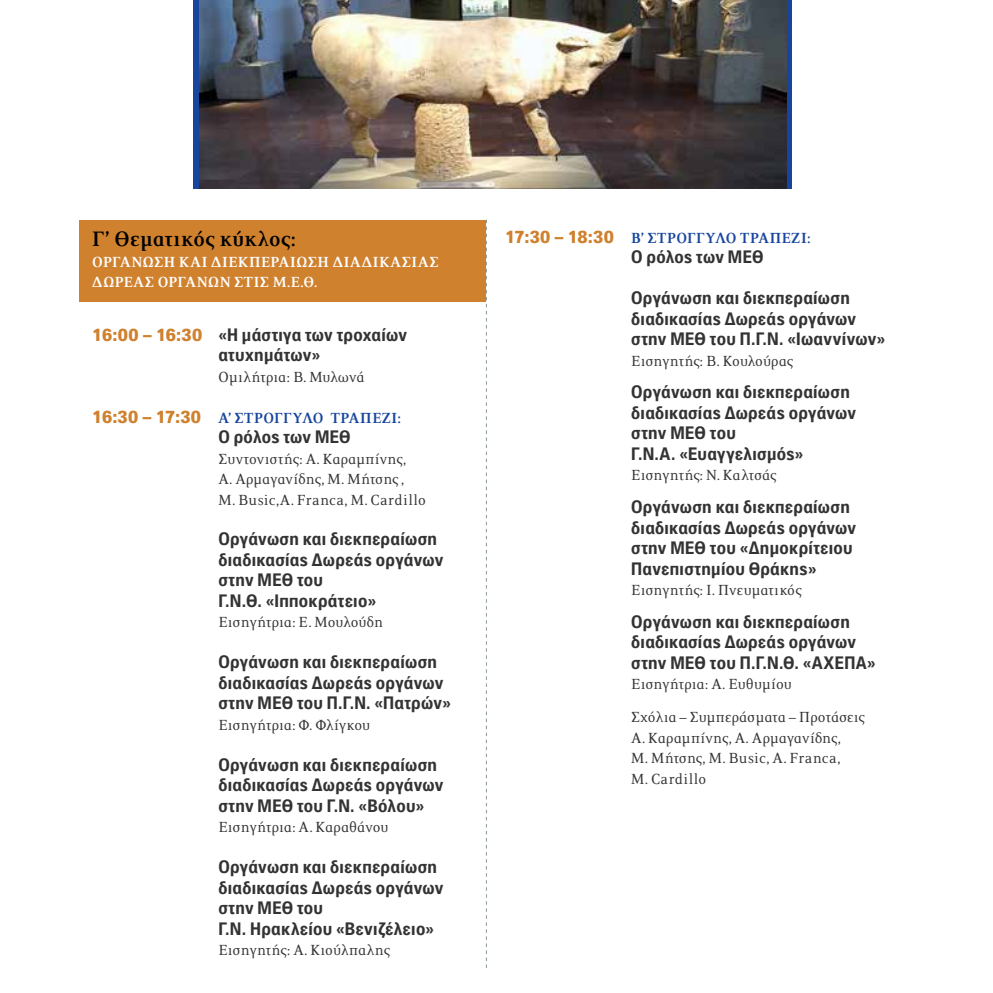
<style>
.page{position:relative;width:993px;height:993px;background:#fff}
.page>*{position:absolute;margin:0;border:0;box-sizing:border-box;transform-origin:0 0}
.t1{font:700 23.45px "PF Press";letter-spacing:.015em;color:#000}
.t2{font:700 17.5px/20.5px "PF Paperback";letter-spacing:.02em;color:#333}
.t3{font:16.45px/20.5px "PF Press";letter-spacing:.015em;color:#333}
.t4{font:700 16.45px "PF Press";letter-spacing:.035em;color:#17459e}
.t5{font:700 16.45px "PF Press";letter-spacing:.025em;color:#fff}
.s1{font-weight:900;color:#cf812e}
.s2{font-family:"PF Paperback";font-weight:900;font-size:17.5px;color:#cf812e}
</style>
<div class="page">
<div style="left:80px;top:219px;width:406px;height:82px;background:#cf812e"></div>
<img style="left:199px;top:0;width:587px;height:189px">
<svg style="left:486px;top:219px;width:1px;height:748px"></svg>
<h1 class="t1" style="left:92px;top:227px;width:205px">Γ’ Θεματικός κύκλος:</h1>
<p class="t5" style="left:92px;top:253px;width:22px">Οργάν</p>
<p class="t5" style="left:142px;top:253px;width:47px">ωση και</p>
<p class="t5" style="left:211px;top:253px;width:11px">διεκπεραί</p>
<p class="t5" style="left:296px;top:253px;width:47px">ωση διαδικασίας</p>
<p class="t5" style="left:92px;top:274px;width:34px">δωρεάς</p>
<p class="t5" style="left:158px;top:274px;width:11px">οργάν</p>
<p class="t5" style="left:208px;top:274px;width:36px">ων στις</p>
<p class="t5" style="left:273px;top:274px;width:46px">Μ.Ε.Θ.</p>
<p class="t2" style="left:218px;top:323px;width:190px;text-indent:-126px"><span class="s1">16:00 – 16:30</span> «Η μάστιγα των τροχαίων ατυχημάτων»</p>
<p class="t3" style="left:218px;top:366px;width:147px">Ομιλήτρια: Β. Μυλωνά</p>
<p class="t4" style="left:92px;top:409px;width:310px"><span class="s2">16:30 – 17:30</span> Α’ ΣΤΡΟΓΓΥΛΟ ΤΡΑΠΕΖΙ:</p>
<p class="t2" style="left:218px;top:426px;width:134px">Ο ρόλος των ΜΕΘ</p>
<p class="t3" style="left:218px;top:448px;width:209px">Συντονιστής: Α. Καραμπίνης,<br>Α. Αρμαγανίδης, Μ. Μήτσης ,<br>M. Busic,A. Franca, M. Cardillo</p>
<p class="t2" style="left:218px;top:528px;width:226px">Οργάνωση και διεκπεραίωση διαδικασίας Δωρεάς οργάνων στην ΜΕΘ του<br>Γ.Ν.Θ. «Ιπποκράτειο»</p>
<p class="t3" style="left:218px;top:612px;width:166px">Εισηγήτρια: E. Μουλούδη</p>
<p class="t2" style="left:218px;top:651px;width:234px">Οργάνωση και διεκπεραίωση διαδικασίας Δωρεάς οργάνων στην ΜΕΘ του Π.Γ.Ν. «Πατρών»</p>
<p class="t3" style="left:218px;top:714px;width:153px">Εισηγήτρια: Φ. Φλίγκου</p>
<p class="t2" style="left:218px;top:753px;width:226px">Οργάνωση και διεκπεραίωση διαδικασίας Δωρεάς οργάνων στην ΜΕΘ του Γ.Ν. «Βόλου»</p>
<p class="t3" style="left:218px;top:817px;width:171px">Εισηγήτρια: Α. Καραθάνου</p>
<p class="t2" style="left:218px;top:856px;width:226px">Οργάνωση και διεκπεραίωση διαδικασίας Δωρεάς οργάνων στην ΜΕΘ του<br>Γ.Ν. Ηρακλείου «Βενιζέλειο»</p>
<p class="t3" style="left:218px;top:939px;width:172px">Εισηγητής: Α. Κιούλπαλης</p>
<p class="t4" style="left:505px;top:229px;width:307px"><span class="s2">17:30 – 18:30</span> Β’ ΣΤΡΟΓΓΥΛΟ ΤΡΑΠΕΖΙ:</p>
<p class="t2" style="left:631px;top:246px;width:134px">Ο ρόλος των ΜΕΘ</p>
<p class="t2" style="left:631px;top:287px;width:255px">Οργάνωση και διεκπεραίωση διαδικασίας Δωρεάς οργάνων στην ΜΕΘ του Π.Γ.Ν. «Ιωαννίνων»</p>
<p class="t3" style="left:631px;top:350px;width:163px">Εισηγητής: Β. Κουλούρας</p>
<p class="t2" style="left:631px;top:381px;width:226px">Οργάνωση και διεκπεραίωση διαδικασίας Δωρεάς οργάνων στην ΜΕΘ του<br>Γ.Ν.Α. «Ευαγγελισμός»</p>
<p class="t3" style="left:631px;top:465px;width:146px">Εισηγητής: Ν. Καλτσάς</p>
<p class="t2" style="left:631px;top:496px;width:226px">Οργάνωση και διεκπεραίωση διαδικασίας Δωρεάς οργάνων στην ΜΕΘ του «Δημοκρίτειου<br>Πανεπιστημίου Θράκης»</p>
<p class="t3" style="left:631px;top:579px;width:171px">Εισηγητής: Ι. Πνευματικός</p>
<p class="t2" style="left:631px;top:610px;width:246px">Οργάνωση και διεκπεραίωση διαδικασίας Δωρεάς οργάνων στην ΜΕΘ του Π.Γ.Ν.Θ. «ΑΧΕΠΑ»</p>
<p class="t3" style="left:631px;top:667px;width:234px;line-height:32.7px">Εισηγήτρια: Α. Ευθυμίου<br>Σχόλια – Συμπεράσματα – Προτάσεις</p>
<p class="t3" style="left:631px;top:727px;width:211px;text-align:justify">Α. Καραμπίνης, Α. Αρμαγανίδης, Μ. Μήτσης, M. Busic, A. Franca, M. Cardillo</p>
</div>
